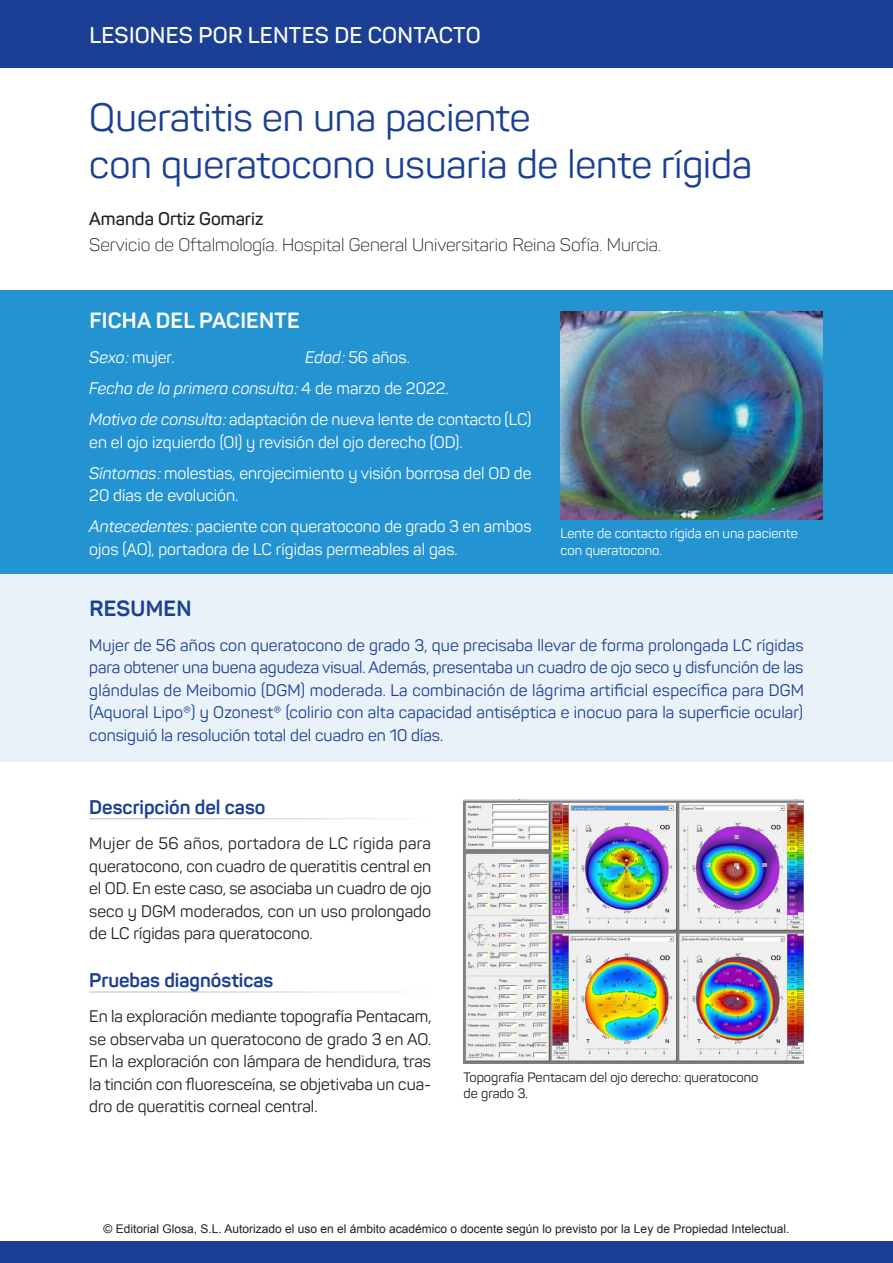
<style>
.page{position:relative;width:893px;height:1263px;background:#fff}
.page>*{position:absolute;margin:0;border:0;box-sizing:border-box;transform-origin:0 0}
.t1{font:39px/46.8px "Panton";color:#1b3f94}
.t2{font:600 22.5px "Panton";letter-spacing:.01em;color:#fff}
.t3{font:700 21.75px "Panton";letter-spacing:.01em;color:#fff}
.t4{font:700 21.75px "Panton";letter-spacing:.01em;color:#1b3f94}
.t5{font:700 19.5px "Panton";color:#1b3f94}
.t6{font:300 18px "Panton";color:#231f20}
.t7{font:600 18px "Panton";color:#231f20}
.t8{font:16.5px/22.5px "Panton";color:#1b3f94;text-align:justify}
.t9{font:16.5px/22.5px "Panton";color:#231f20;text-align:justify}
.t10{font:16.5px/31px "Panton";color:#fff}
.t11{font:13.5px/16.2px "Panton";color:#231f20}
.t12{font:13.5px/16.2px "Panton";color:#fff}
.t13{font:12px "Arial";color:#231f20}
.s1{font-style:italic}
</style>
<div class="page">
<div style="left:0;top:0;width:893px;height:67px;background:#1b3f94"></div>
<div style="left:0;top:574px;width:893px;height:187px;background:#e9f1f9"></div>
<div style="left:0;top:291px;width:893px;height:283px;background:#2393d1"></div>
<div style="left:0;top:1242px;width:893px;height:21px;background:#1b3f94"></div>
<img style="left:561px;top:312px;width:262px;height:208px">
<img style="left:463px;top:799px;width:341px;height:264px">
<h2 class="t2" style="left:89px;top:21px;width:393px">LESIONES POR LENTES DE CONTACTO</h2>
<h1 class="t1" style="left:89px;top:94px;width:664px">Queratitis en una paciente<br>con queratocono usuaria de lente rígida</h1>
<p class="t7" style="left:89px;top:207px;width:176px">Amanda Ortiz Gomariz</p>
<p class="t6" style="left:89px;top:233px;width:573px">Servicio de Oftalmología. Hospital General Universitario Reina Sofía. Murcia.</p>
<h3 class="t3" style="left:89px;top:307px;width:212px">FICHA DEL PACIENTE</h3>
<p class="t10" style="left:89px;top:342px;width:87px"><span class="s1">Sexo</span><span class="s1">:</span>mujer.</p>
<p class="t10" style="left:89px;top:342px;width:444px;text-indent:216px"><span class="s1">Edad</span><span class="s1">:</span>56 años.<br><span class="s1">Fecha de la primera consulta</span><span class="s1">:</span>4 de marzo de 2022.<br><span class="s1">Motivo de consulta</span><span class="s1">:</span>adaptación de nueva lente de contacto (LC)</p>
<p class="t10" style="left:89px;top:426px;width:444px">en el ojo izquierdo (OI) y revisión del ojo derecho (OD).<br><span class="s1">Síntomas</span><span class="s1">:</span>molestias, enrojecimiento y visión borrosa del OD de</p>
<p class="t10" style="left:89px;top:480px;width:444px">20 días de evolución.<br><span class="s1">Antecedentes</span><span class="s1">:</span>paciente con queratocono de grado 3 en ambos</p>
<p class="t10" style="left:89px;top:533px;width:370px">ojos (AO), portadora de LC rígidas permeables al gas.</p>
<p class="t12" style="left:561px;top:525px;width:239px">Lente de contacto rígida en una paciente con queratocono.</p>
<h3 class="t4" style="left:89px;top:594px;width:104px">RESUMEN</h3>
<p class="t8" style="left:89px;top:634px;width:716px">Mujer de 56 años con queratocono de grado 3, que precisaba llevar de forma prolongada LC rígidas para obtener una buena agudeza visual. Además, presentaba un cuadro de ojo seco y disfunción de las glándulas de Meibomio (DGM) moderada. La combinación de lágrima artificial específica para DGM (Aquoral Lipo®) y Ozonest® (colirio con alta capacidad antiséptica e inocuo para la superficie ocular) consiguió la resolución total del cuadro en 10 días.</p>
<p class="t5" style="left:89px;top:795px;width:178px">Descripción del caso</p>
<p class="t9" style="left:89px;top:832px;width:344px">Mujer de 56 años, portadora de LC rígida para queratocono, con cuadro de queratitis central en el OD. En este caso, se asociaba un cuadro de ojo seco y DGM moderados, con un uso prolongado de LC rígidas para queratocono.</p>
<p class="t5" style="left:89px;top:968px;width:186px">Pruebas diagnósticas</p>
<p class="t9" style="left:89px;top:1005px;width:344px">En la exploración mediante topografía Pentacam, se observaba un queratocono de grado 3 en AO.<br>En la exploración con lámpara de hendidura, tras la tinción con fluoresceína, se objetivaba un cua&shy;dro de queratitis corneal central.</p>
<p class="t11" style="left:463px;top:1069px;width:296px">Topografía Pentacam del ojo derecho: queratocono de grado 3.</p>
<p class="t13" style="left:103px;top:1221px;width:687px">© Editorial Glosa, S.L. Autorizado el uso en el ámbito académico o docente según lo previsto por la Ley de Propiedad Intelectual.</p>
</div>
